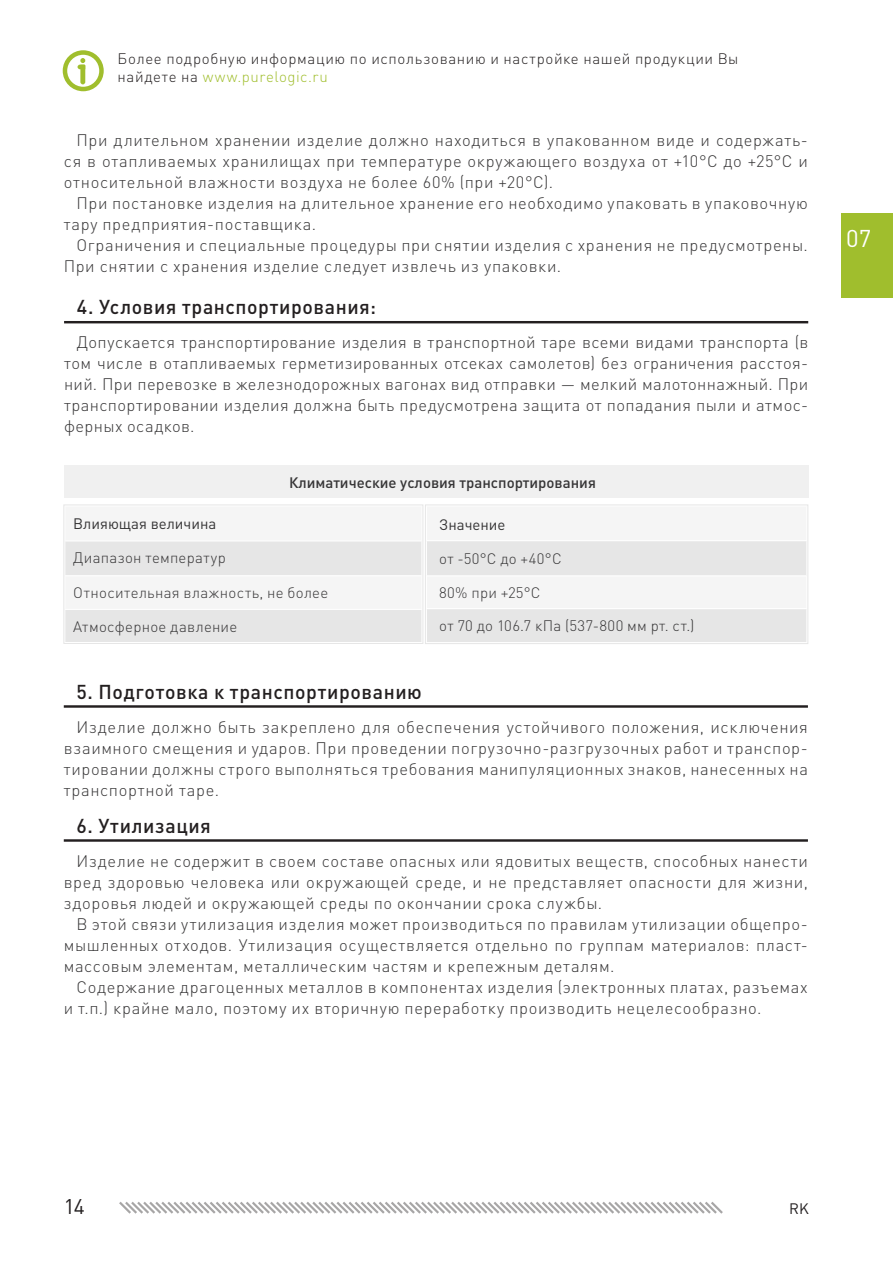
<style>
.page{position:relative;width:893px;height:1263px;background:#fff}
.page>*{position:absolute;margin:0;border:0;box-sizing:border-box;transform-origin:0 0}
.t1{font:24px "DIN Pro";color:#fff}
.t2{font:21px "DIN Pro";color:#231f20}
.head{font:500 19.95px "DIN Pro";letter-spacing:.03em;color:#231f20}
.t3{font:300 16.5px/21px "DIN Pro";letter-spacing:.035em;color:#363536;text-align:justify}
.t4{font:300 15px "DIN Pro";letter-spacing:.02em;color:#363536}
.t5{font:300 15px/18px "DIN Pro";letter-spacing:.045em;color:#231f20}
.t6{font:500 15px "DIN Pro";color:#363536}
.t7{font:15px "DIN Pro";color:#363536}
.t8{font:15px "DIN Pro";color:#231f20}
.s1{color:#a0be2d}
</style>
<div class="page">
<svg style="left:119px;top:1202px;width:604px;height:12px"></svg>
<svg style="left:63px;top:50px;width:41px;height:41px"></svg>
<div style="left:841px;top:213px;width:52px;height:85px;background:#a0be2d"></div>
<hr style="left:64px;top:321px;width:744px;height:2px;background:#231f20">
<hr style="left:64px;top:705px;width:744px;height:3px;background:#231f20">
<hr style="left:64px;top:839px;width:744px;height:3px;background:#231f20">
<div style="left:63px;top:504px;width:360px;height:140px;border:1px solid #e6e6e6"></div>
<svg style="left:65px;top:506px;width:741px;height:137px"></svg>
<hr style="left:426px;top:540px;width:381px;height:1px;background:#fff">
<hr style="left:427px;top:575px;width:379px;height:1px;background:#fff">
<hr style="left:426px;top:608px;width:381px;height:1px;background:#fff">
<div style="left:425px;top:504px;width:383px;height:140px;border:1px solid #e6e6e6"></div>
<div style="left:64px;top:466px;width:744px;height:32px;background:#f0f0f0"></div>
<p class="t5" style="left:118px;top:49px;width:622px">Более подробную информацию по использованию и настройке нашей продукции Вы найдете на <span class="s1">www.purelogic.ru</span></p>
<p class="t3" style="left:64px;top:129px;width:746px;text-indent:13px">При длительном хранении изделие должно находиться в упакованном виде и содержать&shy;ся в отапливаемых хранилищах при температуре окружающего воздуха от +10°С до +25°С и относительной влажности воздуха не более 60% (при +20°С).</p>
<p class="t3" style="left:64px;top:192px;width:746px;text-indent:13px">При постановке изделия на длительное хранение его необходимо упаковать в упаковочную тару предприятия-поставщика.</p>
<p class="t3" style="left:64px;top:234px;width:746px;text-indent:13px">Ограничения и специальные процедуры при снятии изделия с хранения не предусмотрены.<br>При снятии с хранения изделие следует извлечь из упаковки.</p>
<p class="head" style="left:77px;top:294px;width:301px">4. Условия транспортирования:</p>
<p class="t3" style="left:64px;top:331px;width:746px;text-indent:13px">Допускается транспортирование изделия в транспортной таре всеми видами транспорта (в том числе в отапливаемых герметизированных отсеках самолетов) без ограничения расстоя&shy;ний. При перевозке в железнодорожных вагонах вид отправки — мелкий малотоннажный. При транспортировании изделия должна быть предусмотрена защита от попадания пыли и атмос&shy;ферных осадков.</p>
<p class="t6" style="left:289px;top:472px;width:308px">Климатические условия транспортирования</p>
<p class="t7" style="left:73px;top:513px;width:145px">Влияющая величина</p>
<p class="t4" style="left:73px;top:547px;width:154px">Диапазон температур</p>
<p class="t4" style="left:73px;top:582px;width:257px">Относительная влажность, не более</p>
<p class="t4" style="left:73px;top:616px;width:166px">Атмосферное давление</p>
<p class="t7" style="left:439px;top:514px;width:68px">Значение</p>
<p class="t4" style="left:439px;top:548px;width:124px">от -50°С до +40°С</p>
<p class="t4" style="left:439px;top:582px;width:103px">80% при +25°С</p>
<p class="t4" style="left:439px;top:616px;width:257px">от 70 до 106.7 кПа (537-800 мм рт. ст.)</p>
<p class="head" style="left:77px;top:678px;width:347px">5. Подготовка к транспортированию</p>
<p class="t3" style="left:64px;top:715px;width:746px;text-indent:13px">Изделие должно быть закреплено для обеспечения устойчивого положения, исключения взаимного смещения и ударов. При проведении погрузочно-разгрузочных работ и транспор&shy;тировании должны строго выполняться требования манипуляционных знаков, нанесенных на транспортной таре.</p>
<p class="head" style="left:77px;top:812px;width:136px">6. Утилизация</p>
<p class="t3" style="left:64px;top:849px;width:746px;text-indent:13px">Изделие не содержит в своем составе опасных или ядовитых веществ, способных нанести вред здоровью человека или окружающей среде, и не представляет опасности для жизни, здоровья людей и окружающей среды по окончании срока службы.</p>
<p class="t3" style="left:64px;top:912px;width:746px;text-indent:13px">В этой связи утилизация изделия может производиться по правилам утилизации общепро&shy;мышленных отходов. Утилизация осуществляется отдельно по группам материалов: пласт&shy;массовым элементам, металлическим частям и крепежным деталям.</p>
<p class="t3" style="left:64px;top:975px;width:746px;text-indent:13px">Содержание драгоценных металлов в компонентах изделия (электронных платах, разъемах и т.п.) крайне мало, поэтому их вторичную переработку производить нецелесообразно.</p>
<p class="t1" style="left:846px;top:222px;width:27px">07</p>
<p class="t2" style="left:64px;top:1192px;width:23px">14</p>
<p class="t8" style="left:789px;top:1198px;width:21px">RK</p>
</div>
